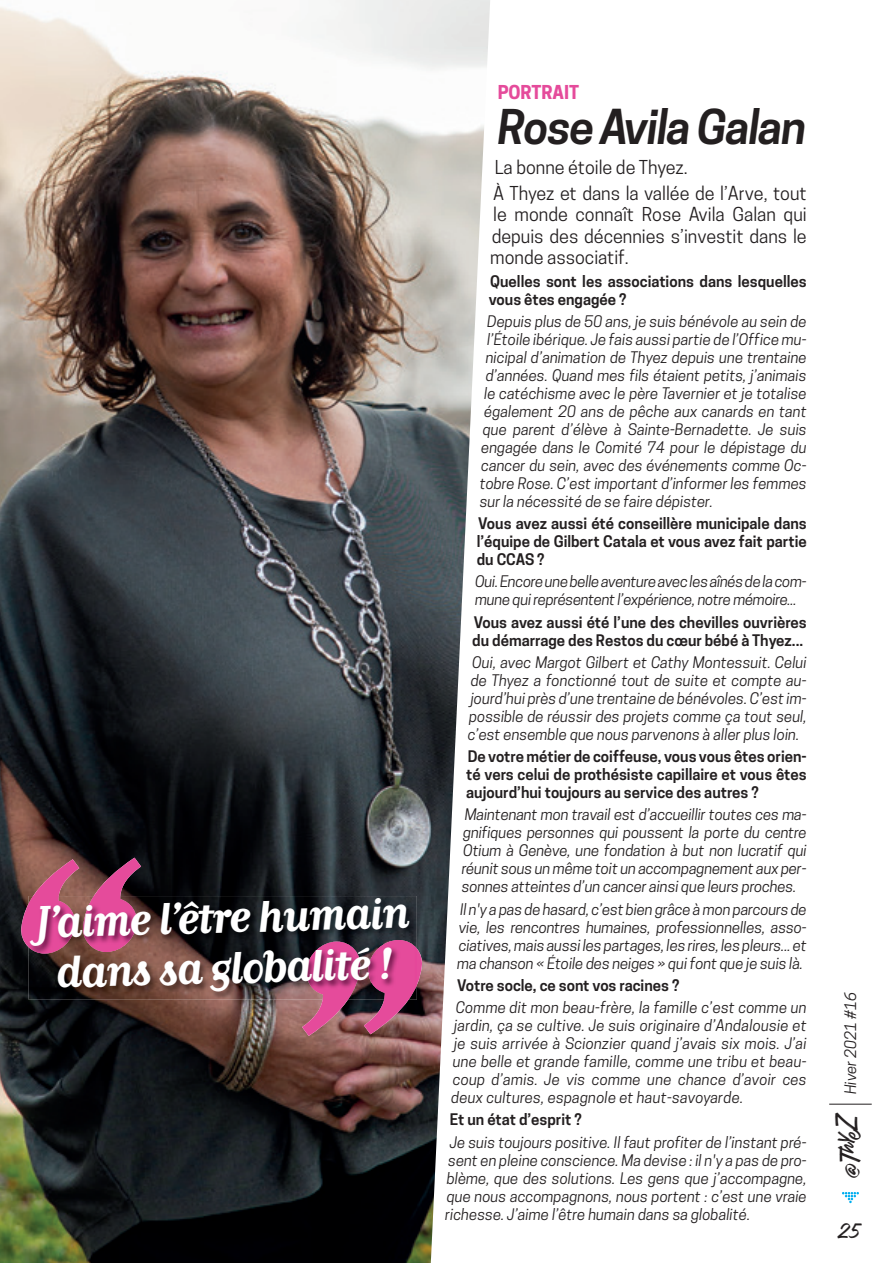
<style>
.page{position:relative;width:893px;height:1263px;background:#fff}
.page>*{position:absolute;margin:0;border:0;box-sizing:border-box;transform-origin:0 0}
.t1{font:italic 600 45px "Cooper Hewitt";letter-spacing:-.03em;color:#231f20}
.t2{font:700 43.5px/50.1px "Matrix II Script OT";color:#fff;text-align:center}
.t3{font:18px/21.6px "Cooper Hewitt";color:#231f20}
.t4{font:700 18px "Cooper Hewitt";color:#e54b9b}
.t5{font:18px "Mark My Words";color:#231f20}
.t6{font:17.55px "Mark My Words";color:#231f20}
.t7{font:italic 15px/18px "Cooper Hewitt";color:#231f20;text-align:justify}
.t8{font:600 15px/18px "Cooper Hewitt";color:#231f20}
.t9{font:italic 15px/18px "Cooper Hewitt";letter-spacing:-.02em;color:#231f20}
.s1{font-size:26.25px}
.s2{font-size:21.9px}
.s3{font-size:27.3px}
</style>
<div class="page">
<svg style="left:842px;top:1192px;width:17px;height:11px"></svg>
<hr style="left:829px;top:1104px;width:43px;height:1px;background:#231f20">
<img style="left:1px;top:0;width:489px;height:1263px">
<svg style="left:302px;top:940px;width:121px;height:96px;background:#904d63"></svg>
<svg style="left:20px;top:858px;width:121px;height:96px;background:#874458"></svg>
<img style="left:29px;top:896px;width:388px;height:104px">
<img style="left:305px;top:940px;width:112px;height:60px">
<img style="left:29px;top:896px;width:109px;height:57px">
<hr style="left:0;top:0;width:1px;height:190px;background:#714a53">
<img style="left:0;top:190px;width:1px;height:451px">
<img style="left:0;top:646px;width:1px;height:281px">
<hr style="left:0;top:599px;width:1px;height:42px;background:#714a53">
<svg style="left:9px;top:1257px;width:9px;height:6px"></svg>
<h2 class="t2" style="left:35px;top:894px;width:376px;rotate:-1deg">J’aime l’être humain dans sa globalité !</h2>
<p class="t4" style="left:498px;top:81px;width:83px">PORTRAIT</p>
<h1 class="t1" style="left:498px;top:100px;width:311px">Rose Avila Galan</h1>
<p class="t3" style="left:493px;top:154px;width:315px;line-height:25.8px">La bonne étoile de Thyez.<br>À Thyez et dans la vallée de l’Arve, tout</p>
<p class="t3" style="left:490px;top:204px;width:318px;text-align:justify">le monde connaît Rose Avila Galan qui depuis des décennies s’investit dans le monde associatif.</p>
<p class="t8" style="left:489px;top:272px;width:319px">Quelles sont les associations dans lesquelles vous êtes engagée ?</p>
<p class="t7" style="left:487px;top:312px;width:321px">Depuis plus de 50 ans, je suis bénévole au sein de</p>
<p class="t7" style="left:487px;top:330px;width:321px">l’Étoile ibérique. Je fais aussi partie de l’Office mu-</p>
<p class="t7" style="left:486px;top:348px;width:323px">nicipal d’animation de Thyez depuis une trentaine</p>
<p class="t7" style="left:486px;top:366px;width:322px">d’années. Quand mes fils étaient petits, j’animais</p>
<p class="t7" style="left:484px;top:384px;width:324px">le catéchisme avec le père Tavernier et je totalise</p>
<p class="t7" style="left:484px;top:402px;width:324px">également 20 ans de pêche aux canards en tant</p>
<p class="t7" style="left:483px;top:420px;width:325px">que parent d’élève à Sainte-Bernadette. Je suis</p>
<p class="t7" style="left:481px;top:438px;width:327px">engagée dans le Comité 74 pour le dépistage du</p>
<p class="t7" style="left:481px;top:456px;width:327px">cancer du sein, avec des événements comme Oc-</p>
<p class="t7" style="left:480px;top:474px;width:329px">tobre Rose. C’est important d’informer les femmes</p>
<p class="t7" style="left:480px;top:492px;width:235px">sur la nécessité de se faire dépister.</p>
<p class="t8" style="left:477px;top:514px;width:332px;text-align:justify">Vous avez aussi été conseillère municipale dans l’équipe de Gilbert Catala et vous avez fait partie du CCAS ?</p>
<p class="t9" style="left:475px;top:573px;width:333px">Oui. Encore une belle aventure avec les aînés de la com&shy;mune qui représentent l’expérience, notre mémoire...</p>
<p class="t8" style="left:472px;top:613px;width:336px">Vous avez aussi été l’une des chevilles ouvrières du démarrage des Restos du cœur bébé à Thyez...</p>
<p class="t7" style="left:468px;top:653px;width:341px;text-align:center">Oui, avec Margot Gilbert et Cathy Montessuit. Celui de Thyez a fonctionné tout de suite et compte au&shy;jourd’hui près d’une trentaine de bénévoles. C’est im&shy;possible de réussir des projets comme ça tout seul, c’est ensemble que nous parvenons à aller plus loin.</p>
<p class="t8" style="left:466px;top:747px;width:342px;text-align:justify">De votre métier de coiffeuse, vous vous êtes orien&shy;té vers celui de prothésiste capillaire et vous êtes aujourd’hui toujours au service des autres ?</p>
<p class="t7" style="left:462px;top:806px;width:347px">Maintenant mon travail est d’accueillir toutes ces ma&shy;gnifiques personnes qui poussent la porte du centre Otium à Genève, une fondation à but non lucratif qui réunit sous un même toit un accompagnement aux per&shy;sonnes atteintes d’un cancer ainsi que leurs proches.</p>
<p class="t7" style="left:457px;top:900px;width:351px">Il n'y a pas de hasard, c’est bien grâce à mon parcours de vie, les rencontres humaines, professionnelles, asso&shy;ciatives, mais aussi les partages, les rires, les pleurs... et ma chanson « Étoile des neiges » qui font que je suis là.</p>
<p class="t8" style="left:457px;top:976px;width:224px">Votre socle, ce sont vos racines ?</p>
<p class="t7" style="left:451px;top:998px;width:357px;text-indent:4px">Comme dit mon beau-frère, la famille c’est comme un jardin, ça se cultive. Je suis originaire d’Andalousie et je suis arrivée à Scionzier quand j’avais six mois. J’ai une belle et grande famille, comme une tribu et beau&shy;coup d’amis. Je vis comme une chance d’avoir ces deux cultures, espagnole et haut-savoyarde.</p>
<p class="t8" style="left:450px;top:1111px;width:134px">Et un état d’esprit ?</p>
<p class="t7" style="left:445px;top:1133px;width:363px;text-indent:4px">Je suis toujours positive. Il faut profiter de l’instant pré&shy;sent en pleine conscience. Ma devise : il n'y a pas de pro&shy;blème, que des solutions. Les gens que j’accompagne, que nous accompagnons, nous portent : c’est une vraie richesse. J’aime l’être humain dans sa globalité.</p>
<p class="t7" style="left:841px;top:1094px;width:104px;rotate:-90deg">Hiver 2021 #16</p>
<p class="t6" style="left:839px;top:1177px;width:66px;rotate:-90deg">@<span class="s1">T</span>h<span class="s2">Y</span> <span class="s3">Z</span><span class="s2">e</span></p>
<p class="t5" style="left:839px;top:1221px;width:24px">25</p>
</div>
